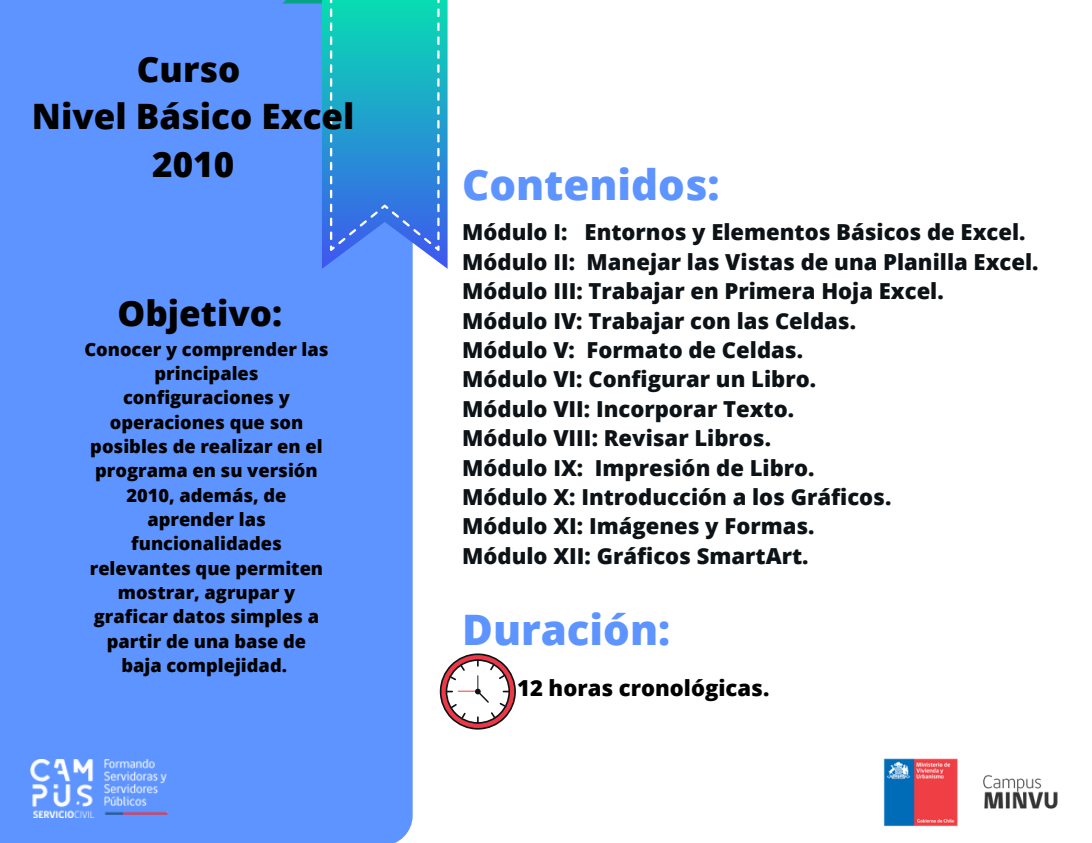
<style>
.page{position:relative;width:1092px;height:843px;background:#fff}
.page>*{position:absolute;margin:0;border:0;box-sizing:border-box;transform-origin:0 0}
.t1{font:800 42px "Open Sans";color:#5e94ff}
.t2{font:800 35px/47.2px "Open Sans";color:#000;text-align:center}
.t3{font:800 22.05px/29.4px "Open Sans";color:#0c1216}
.t4{font:800 22.05px "Open Sans";color:#000}
.t5{font:800 18.2px/24.5px "Open Sans";color:#000;text-align:center}
</style>
<div class="page">
<div style="left:0;top:0;width:413px;height:843px;background:#5e94ff"></div>
<svg style="left:282px;top:0;width:166px;height:269px;background:#399edd"></svg>
<img style="left:31px;top:759px;width:136px;height:58px">
<img style="left:883px;top:758px;width:175px;height:69px">
<svg style="left:440px;top:653px;width:76px;height:76px"></svg>
<h2 class="t2" style="left:32px;top:45px;width:324px">Curso<br>Nivel Básico Excel<br>2010</h2>
<h2 class="t2" style="left:118px;top:289px;width:166px">Objetivo:</h2>
<p class="t5" style="left:84px;top:336px;width:246px">Conocer y comprender las principales configuraciones y operaciones que son posibles de realizar en el programa en su versión<br>2010, además, de aprender las funcionalidades relevantes que permiten mostrar, agrupar y graficar datos simples a partir de una base de<br>baja complejidad.</p>
<h1 class="t1" style="left:462px;top:155px;width:259px">Contenidos:</h1>
<p class="t3" style="left:462px;top:217px;width:578px">Módulo I: Entornos y Elementos Básicos de Excel.<br>Módulo II: Manejar las Vistas de una Planilla Excel.<br>Módulo III: Trabajar en Primera Hoja Excel.<br>Módulo IV: Trabajar con las Celdas.<br>Módulo V: Formato de Celdas.<br>Módulo VI: Configurar un Libro.<br>Módulo VII: Incorporar Texto.<br>Módulo VIII: Revisar Libros.<br>Módulo IX: Impresión de Libro.<br>Módulo X: Introducción a los Gráficos.<br>Módulo XI: Imágenes y Formas.<br>Módulo XII: Gráficos SmartArt.</p>
<h1 class="t1" style="left:462px;top:599px;width:210px">Duración:</h1>
<p class="t4" style="left:517px;top:672px;width:254px">12 horas cronológicas.</p>
</div>
